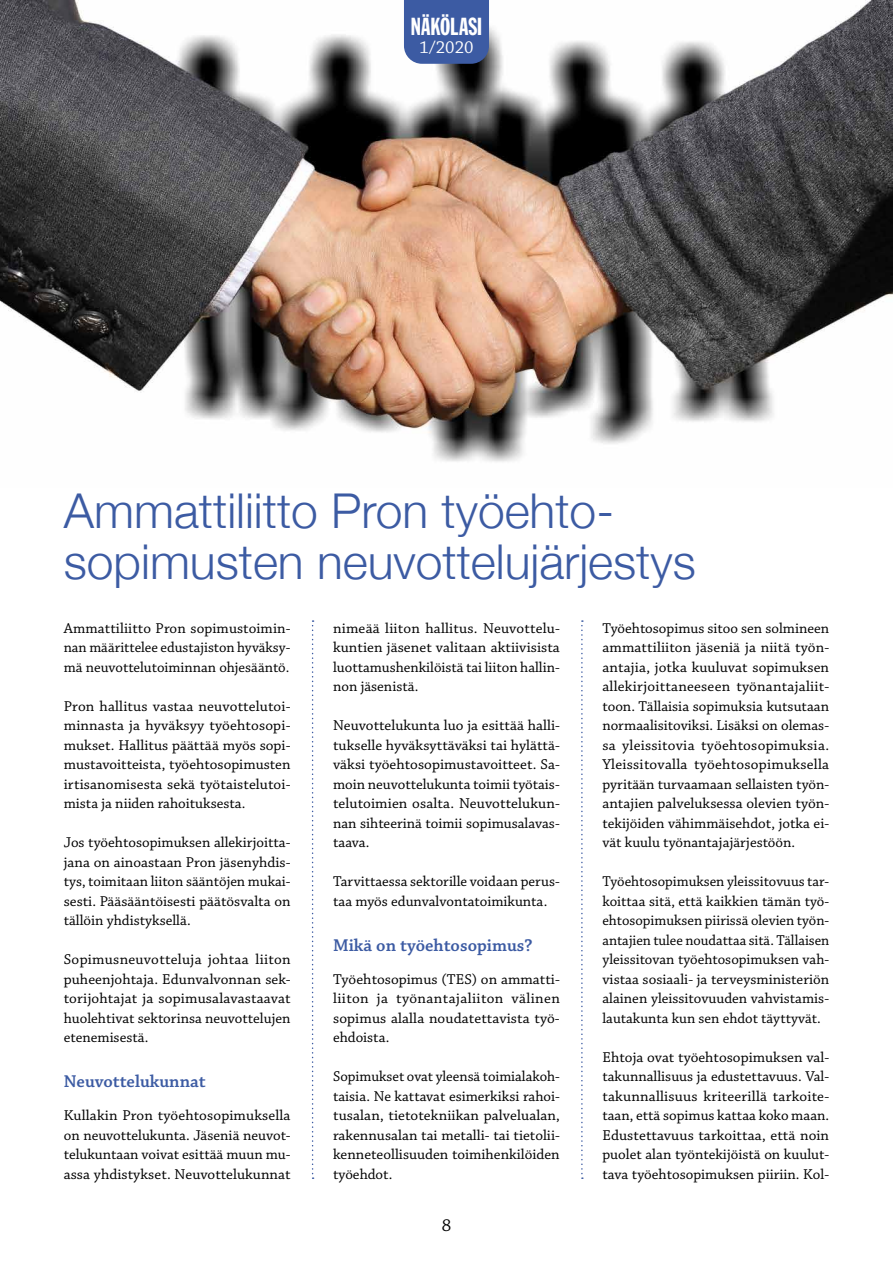
<style>
.page{position:relative;width:893px;height:1263px;background:#fff}
.page>*{position:absolute;margin:0;border:0;box-sizing:border-box;transform-origin:0 0}
.Otsikko{font:300 48px/51px "Helvetica Neue";color:#3c5ba3}
.t1{font:extra-condensed 24px "Franklin Gothic Extra Condensed S Si";color:#fff}
.Väliotsikko{font:600 18px "Chaparral Pro";color:#3c5ba3}
.t2{font:18px "Chaparral Pro";color:#fff}
.t3{font:18px "Chaparral Pro";color:#000}
.Leipis{font:15px/19.5px "Chaparral Pro";color:#000;text-align:justify}
</style>
<div class="page">
<img style="left:0;top:0;width:893px;height:462px">
<svg style="left:312px;top:620px;width:2px;height:559px"></svg>
<svg style="left:581px;top:620px;width:2px;height:559px"></svg>
<div style="left:404px;top:0;width:85px;height:64px;background:#3c5ba3"></div>
<h2 class="t1" style="left:411px;top:14px;width:73px">NÄKÖLASI</h2>
<p class="t2" style="left:419px;top:38px;width:56px">1/2020</p>
<p class="Otsikko" style="left:64px;top:481px;width:633px">Ammattiliitto Pron työehto&shy;sopimusten neuvottelujärjestys</p>
<p class="Leipis" style="left:333px;top:619px;width:228px">nimeää liiton hallitus. Neuvottelu&shy;kuntien jäsenet valitaan aktiivisista luottamushenkilöistä tai liiton hallin&shy;non jäsenistä.</p>
<p class="Leipis" style="left:333px;top:716px;width:228px">Neuvottelukunta luo ja esittää halli&shy;tukselle hyväksyttäväksi tai hylättä&shy;väksi työehtosopimustavoitteet. Sa&shy;moin neuvottelukunta toimii työtais&shy;telutoimien osalta. Neuvottelukun&shy;nan sihteerinä toimii sopimusalavas&shy;taava.</p>
<p class="Leipis" style="left:333px;top:872px;width:228px">Tarvittaessa sektorille voidaan perus&shy;taa myös edunvalvontatoimikunta.</p>
<p class="Väliotsikko" style="left:333px;top:935px;width:201px">Mikä on työehtosopimus?</p>
<p class="Leipis" style="left:333px;top:970px;width:228px">Työehtosopimus (TES) on ammatti&shy;liiton ja työnantajaliiton välinen sopimus alalla noudatettavista työ&shy;ehdoista.</p>
<p class="Leipis" style="left:333px;top:1067px;width:228px">Sopimukset ovat yleensä toimialakoh&shy;taisia. Ne kattavat esimerkiksi rahoi&shy;tusalan, tietotekniikan palvelualan, rakennusalan tai metalli- tai tietolii&shy;kenneteollisuuden toimihenkilöiden työehdot.</p>
<p class="Leipis" style="left:64px;top:619px;width:228px">Ammattiliitto Pron sopimustoimin&shy;nan määrittelee edustajiston hyväksy&shy;mä neuvottelutoiminnan ohjesääntö.</p>
<p class="Leipis" style="left:64px;top:697px;width:228px">Pron hallitus vastaa neuvottelutoi&shy;minnasta ja hyväksyy työehtosopi&shy;mukset. Hallitus päättää myös sopi&shy;mustavoitteista, työehtosopimusten irtisanomisesta sekä työtaistelutoi&shy;mista ja niiden rahoituksesta.</p>
<p class="Leipis" style="left:64px;top:833px;width:228px">Jos työehtosopimuksen allekirjoitta&shy;jana on ainoastaan Pron jäsenyhdis&shy;tys, toimitaan liiton sääntöjen mukai&shy;sesti. Pääsääntöisesti päätösvalta on tällöin yhdistyksellä.</p>
<p class="Leipis" style="left:64px;top:950px;width:228px">Sopimusneuvotteluja johtaa liiton puheenjohtaja. Edunvalvonnan sek&shy;torijohtajat ja sopimusalavastaavat huolehtivat sektorinsa neuvottelujen etenemisestä.</p>
<p class="Väliotsikko" style="left:64px;top:1071px;width:143px">Neuvottelukunnat</p>
<p class="Leipis" style="left:64px;top:1106px;width:228px">Kullakin Pron työehtosopimuksella on neuvottelukunta. Jäseniä neuvot&shy;telukuntaan voivat esittää muun mu&shy;assa yhdistykset. Neuvottelukunnat</p>
<p class="Leipis" style="left:602px;top:619px;width:228px">Työehtosopimus sitoo sen solmineen ammattiliiton jäseniä ja niitä työn&shy;antajia, jotka kuuluvat sopimuksen allekirjoittaneeseen työnantajaliit&shy;toon. Tällaisia sopimuksia kutsutaan normaalisitoviksi. Lisäksi on olemas&shy;sa yleissitovia työehtosopimuksia.<br>Yleissitovalla työehtosopimuksella pyritään turvaamaan sellaisten työn&shy;antajien palveluksessa olevien työn&shy;tekijöiden vähimmäisehdot, jotka ei&shy;vät kuulu työnantajajärjestöön.</p>
<p class="Leipis" style="left:602px;top:872px;width:228px">Työehtosopimuksen yleissitovuus tar&shy;koittaa sitä, että kaikkien tämän työ&shy;ehtosopimuksen piirissä olevien työn&shy;antajien tulee noudattaa sitä. Tällaisen yleissitovan työehtosopimuksen vah&shy;vistaa sosiaali- ja terveysministeriön alainen yleissitovuuden vahvistamis&shy;lautakunta kun sen ehdot täyttyvät.</p>
<p class="Leipis" style="left:602px;top:1048px;width:228px">Ehtoja ovat työehtosopimuksen val&shy;takunnallisuus ja edustettavuus. Val&shy;takunnallisuus kriteerillä tarkoite&shy;taan, että sopimus kattaa koko maan.<br>Edustettavuus tarkoittaa, että noin puolet alan työntekijöistä on kuulut&shy;tava työehtosopimuksen piiriin. Kol-</p>
<p class="t3" style="left:442px;top:1215px;width:11px">8</p>
</div>
